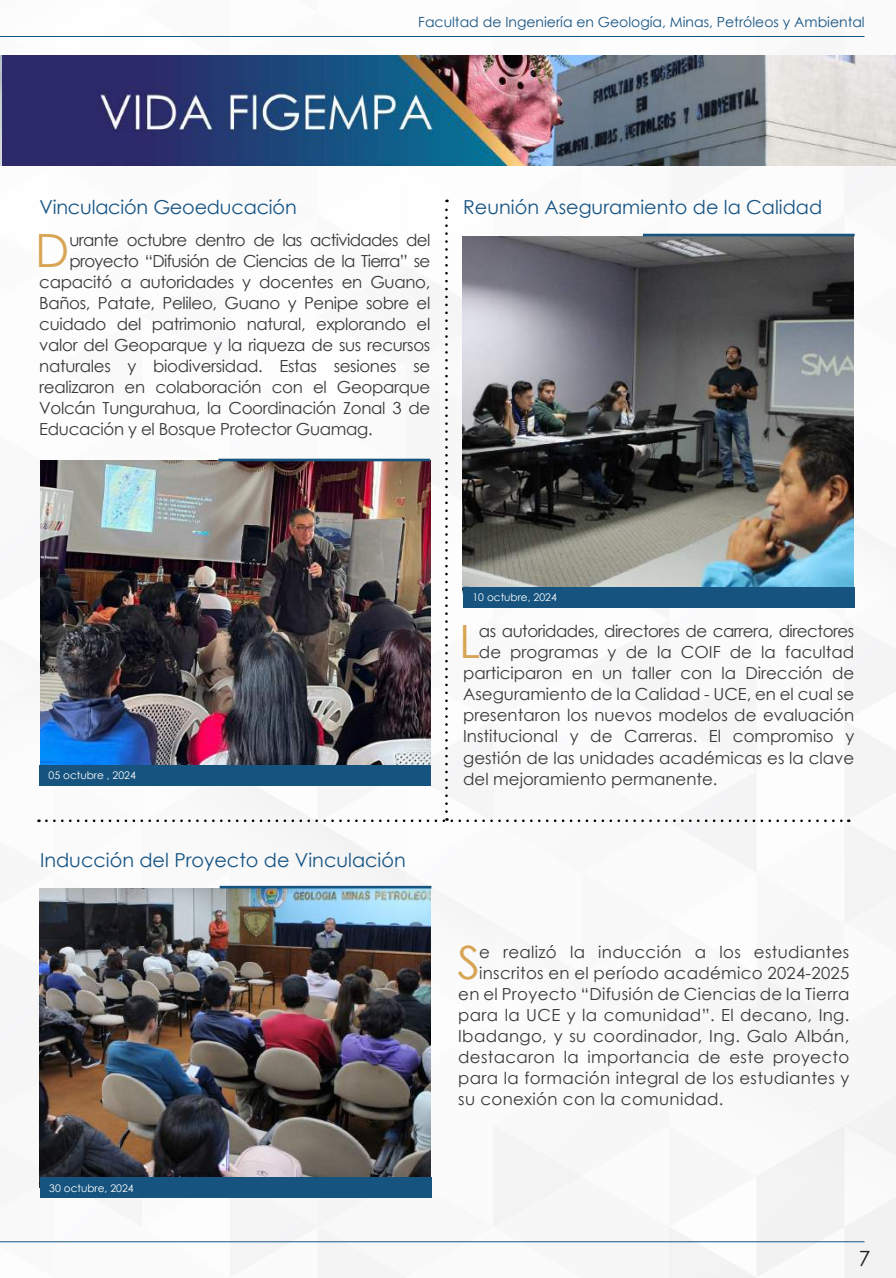
<style>
.page{position:relative;width:896px;height:1278px;background:#fff}
.page>*{position:absolute;margin:0;border:0;box-sizing:border-box;transform-origin:0 0}
.t1{font:45.85px "Century Gothic";color:#d8a554}
.t2{font:21px "Century Gothic";color:#1d1d1d}
.t3{font:19.25px "Century Gothic";color:#165484}
.t4{font:16.62px "Century Gothic";letter-spacing:-.02em;color:#383838}
.t5{font:16.62px "Century Gothic";letter-spacing:.02em;color:#383838}
.t6{font:16.62px "Century Gothic";color:#383838}
.t7{font:16.62px "Century Gothic";letter-spacing:-.04em;color:#383838}
.t8{font:16.62px "Century Gothic";letter-spacing:-.03em;color:#383838}
.t9{font:14px "Century Gothic";color:#165484}
.t10{font:10.5px "Century Gothic";color:#fff}
</style>
<div class="page">
<img style="left:0;top:55px;width:896px;height:1222px">
<img style="left:2px;top:56px;width:894px;height:110px">
<img style="left:0;top:56px;width:2px;height:110px">
<img style="left:40px;top:460px;width:390px;height:305px">
<img style="left:39px;top:889px;width:391px;height:298px">
<img style="left:463px;top:236px;width:391px;height:351px">
<div style="left:39px;top:765px;width:391px;height:20px;background:#16547f"></div>
<div style="left:40px;top:1177px;width:391px;height:20px;background:#16547f"></div>
<div style="left:463px;top:587px;width:391px;height:20px;background:#16547f"></div>
<hr style="left:218px;top:458px;width:212px;height:3px;background:#16547f">
<hr style="left:220px;top:886px;width:211px;height:2px;background:#16547f">
<hr style="left:643px;top:234px;width:212px;height:2px;background:#16547f">
<svg style="left:46px;top:818px;width:803px;height:4px"></svg>
<svg style="left:445px;top:200px;width:3px;height:611px"></svg>
<hr style="left:0;top:36px;width:865px;height:1px;background:#165484">
<hr style="left:0;top:1241px;width:865px;height:1px;background:#165484">
<p class="t3" style="left:39px;top:194px;width:259px">Vinculación Geoeducación</p>
<p class="t9" style="left:418px;top:12px;width:448px">Facultad de Ingeniería en Geología, Minas, Petróleos y Ambiental</p>
<p class="t3" style="left:463px;top:194px;width:361px">Reunión Aseguramiento de la Calidad</p>
<h1 class="t1" style="left:35px;top:218px;width:36px">D</h1>
<p class="t7" style="left:69px;top:228px;width:363px">urante octubre dentro de las actividades del</p>
<p class="t7" style="left:69px;top:249px;width:363px">proyecto “Difusión de Ciencias de la Tierra” se</p>
<p class="t4" style="left:39px;top:270px;width:393px">capacitó a autoridades y docentes en Guano,</p>
<p class="t4" style="left:39px;top:291px;width:393px">Baños, Patate, Pelileo, Guano y Penipe sobre el</p>
<p class="t4" style="left:39px;top:312px;width:393px">cuidado del patrimonio natural, explorando el</p>
<p class="t4" style="left:39px;top:333px;width:393px">valor del Geoparque y la riqueza de sus recursos</p>
<p class="t4" style="left:39px;top:354px;width:393px">naturales y biodiversidad. Estas sesiones se</p>
<p class="t4" style="left:39px;top:375px;width:393px">realizaron en colaboración con el Geoparque</p>
<p class="t4" style="left:39px;top:396px;width:393px">Volcán Tungurahua, la Coordinación Zonal 3 de</p>
<p class="t4" style="left:39px;top:417px;width:335px">Educación y el Bosque Protector Guamag.</p>
<p class="t10" style="left:49px;top:767px;width:89px">05 octubre , 2024</p>
<p class="t3" style="left:40px;top:846px;width:367px">Inducción del Proyecto de Vinculación</p>
<p class="t10" style="left:49px;top:1180px;width:86px">30 octubre, 2024</p>
<p class="t10" style="left:473px;top:590px;width:86px">10 octubre, 2024</p>
<h1 class="t1" style="left:459px;top:610px;width:23px">L</h1>
<p class="t8" style="left:479px;top:620px;width:377px">as autoridades, directores de carrera, directores</p>
<p class="t6" style="left:479px;top:641px;width:377px">de programas y de la COIF de la facultad</p>
<p class="t6" style="left:463px;top:662px;width:393px">participaron en un taller con la Dirección de</p>
<p class="t6" style="left:463px;top:683px;width:393px">Aseguramiento de la Calidad - UCE, en el cual se</p>
<p class="t6" style="left:463px;top:704px;width:393px">presentaron los nuevos modelos de evaluación</p>
<p class="t6" style="left:463px;top:725px;width:393px">Institucional y de Carreras. El compromiso y</p>
<p class="t6" style="left:463px;top:746px;width:393px">gestión de las unidades académicas es la clave</p>
<p class="t6" style="left:463px;top:767px;width:256px">del mejoramiento permanente.</p>
<h1 class="t1" style="left:458px;top:930px;width:24px">S</h1>
<p class="t5" style="left:479px;top:940px;width:372px">e realizó la inducción a los estudiantes</p>
<p class="t5" style="left:479px;top:961px;width:372px">inscritos en el período académico 2024-2025</p>
<p class="t5" style="left:458px;top:982px;width:393px">en el Proyecto “Difusión de Ciencias de la Tierra</p>
<p class="t5" style="left:458px;top:1003px;width:393px">para la UCE y la comunidad”. El decano, Ing.</p>
<p class="t5" style="left:458px;top:1024px;width:393px">Ibadango, y su coordinador, Ing. Galo Albán,</p>
<p class="t5" style="left:458px;top:1045px;width:393px">destacaron la importancia de este proyecto</p>
<p class="t5" style="left:458px;top:1066px;width:393px">para la formación integral de los estudiantes y</p>
<p class="t5" style="left:458px;top:1087px;width:267px">su conexión con la comunidad.</p>
<p class="t2" style="left:859px;top:1243px;width:13px">7</p>
</div>
